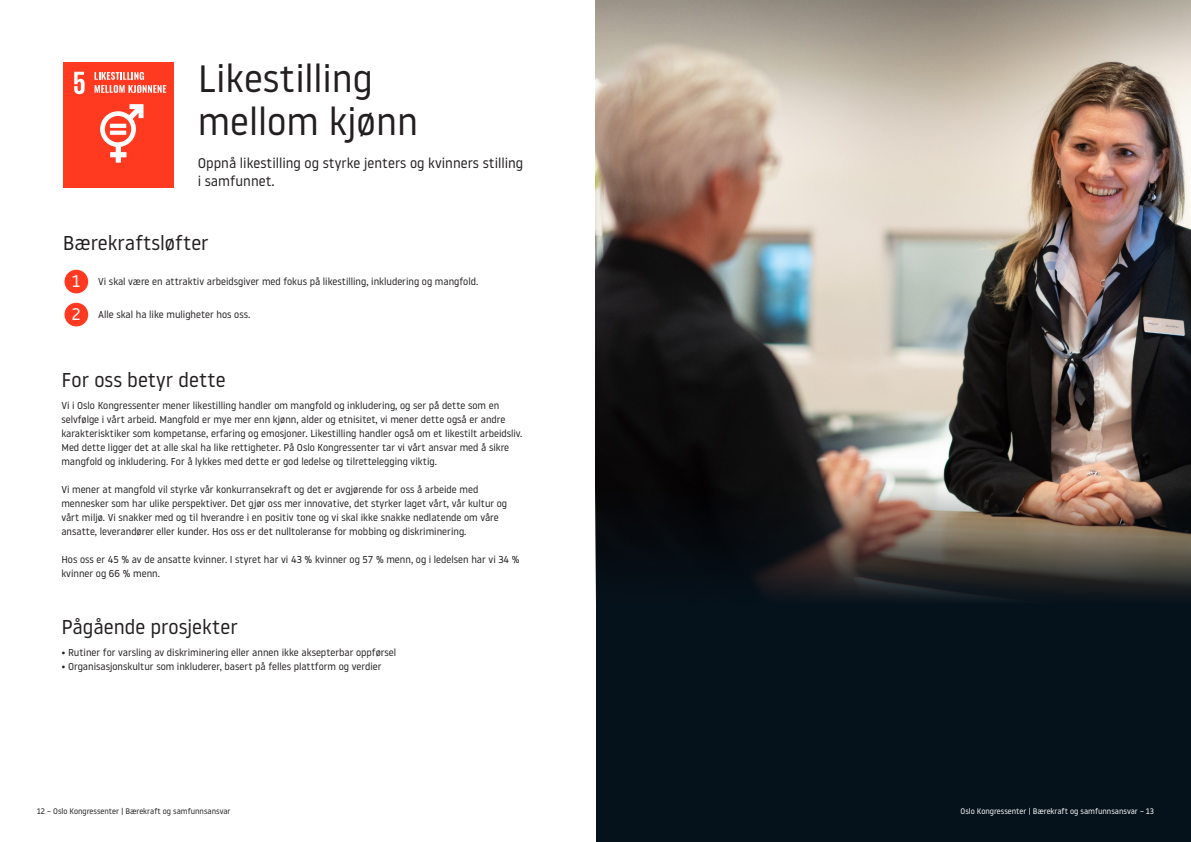
<style>
.page{position:relative;width:1191px;height:842px;background:#fff}
.page>*{position:absolute;margin:0;border:0;box-sizing:border-box;transform-origin:0 0}
.t1{font:38px/42.8px "Noway";color:#231f20}
.t2{font:20px "Noway";color:#231f20}
.t3{font:16.8px "Noway";color:#fff}
.t4{font:14px/18px "Noway";color:#231f20}
.t5{font:10px/14px "Noway";color:#231f20}
.t6{font:8px "Noway";color:#231f20}
.t7{font:8px "Noway";color:#fff}
</style>
<div class="page">
<div style="left:596px;top:0;width:595px;height:842px;background:#06121b"></div>
<img style="left:595px;top:0;width:596px;height:599px">
<div style="left:63px;top:62px;width:110px;height:125px;background:#ff3a20"></div>
<svg style="left:74px;top:72px;width:11px;height:22px"></svg>
<svg style="left:100px;top:104px;width:43px;height:59px"></svg>
<svg style="left:110px;top:124px;width:16px;height:4px"></svg>
<svg style="left:110px;top:131px;width:16px;height:4px"></svg>
<svg style="left:94px;top:72px;width:72px;height:22px"></svg>
<div style="left:64px;top:270px;width:24px;height:23px;background:#ff3a20;border-radius:50%"></div>
<div style="left:64px;top:303px;width:24px;height:23px;background:#ff3a20;border-radius:50%"></div>
<p class="t1" style="left:198px;top:56px;width:222px">Likestilling mellom kjønn</p>
<p class="t4" style="left:198px;top:153px;width:327px">Oppnå likestilling og styrke jenters og kvinners stilling i samfunnet.</p>
<p class="t2" style="left:63px;top:229px;width:147px">Bærekraftsløfter</p>
<p class="t3" style="left:72px;top:270px;width:10px">1</p>
<p class="t3" style="left:72px;top:303px;width:10px">2</p>
<p class="t5" style="left:98px;top:274px;width:381px">Vi skal være en attraktiv arbeidsgiver med fokus på likestilling, inkludering og mangfold.</p>
<p class="t5" style="left:98px;top:307px;width:154px">Alle skal ha like muligheter hos oss.</p>
<p class="t2" style="left:61px;top:366px;width:166px">For oss betyr dette</p>
<p class="t5" style="left:61px;top:398px;width:463px">Vi i Oslo Kongressenter mener likestilling handler om mangfold og inkludering, og ser på dette som en selvfølge i vårt arbeid. Mangfold er mye mer enn kjønn, alder og etnisitet, vi mener dette også er andre karakterisktiker som kompetanse, erfaring og emosjoner. Likestilling handler også om et likestilt arbeidsliv.<br>Med dette ligger det at alle skal ha like rettigheter. På Oslo Kongressenter tar vi vårt ansvar med å sikre mangfold og inkludering. For å lykkes med dette er god ledelse og tilrettelegging viktig.</p>
<p class="t5" style="left:61px;top:482px;width:447px">Vi mener at mangfold vil styrke vår konkurransekraft og det er avgjørende for oss å arbeide med mennesker som har ulike perspektiver. Det gjør oss mer innovative, det styrker laget vårt, vår kultur og vårt miljø. Vi snakker med og til hverandre i en positiv tone og vi skal ikke snakke nedlatende om våre ansatte, leverandører eller kunder. Hos oss er det nulltoleranse for mobbing og diskriminering.</p>
<p class="t5" style="left:61px;top:552px;width:460px">Hos oss er 45 % av de ansatte kvinner. I styret har vi 43 % kvinner og 57 % menn, og i ledelsen har vi 34 % kvinner og 66 % menn.</p>
<p class="t2" style="left:61px;top:614px;width:178px">Pågående prosjekter</p>
<p class="t5" style="left:61px;top:645px;width:336px">• Rutiner for varsling av diskriminering eller annen ikke aksepterbar oppførsel</p>
<p class="t5" style="left:61px;top:659px;width:322px">• Organisasjonskultur som inkluderer, basert på felles plattform og verdier</p>
<p class="t6" style="left:37px;top:806px;width:195px">12 – Oslo Kongressenter | Bærekraft og samfunnsansvar</p>
<p class="t7" style="left:960px;top:806px;width:195px">Oslo Kongressenter | Bærekraft og samfunnsansvar – 13</p>
</div>
